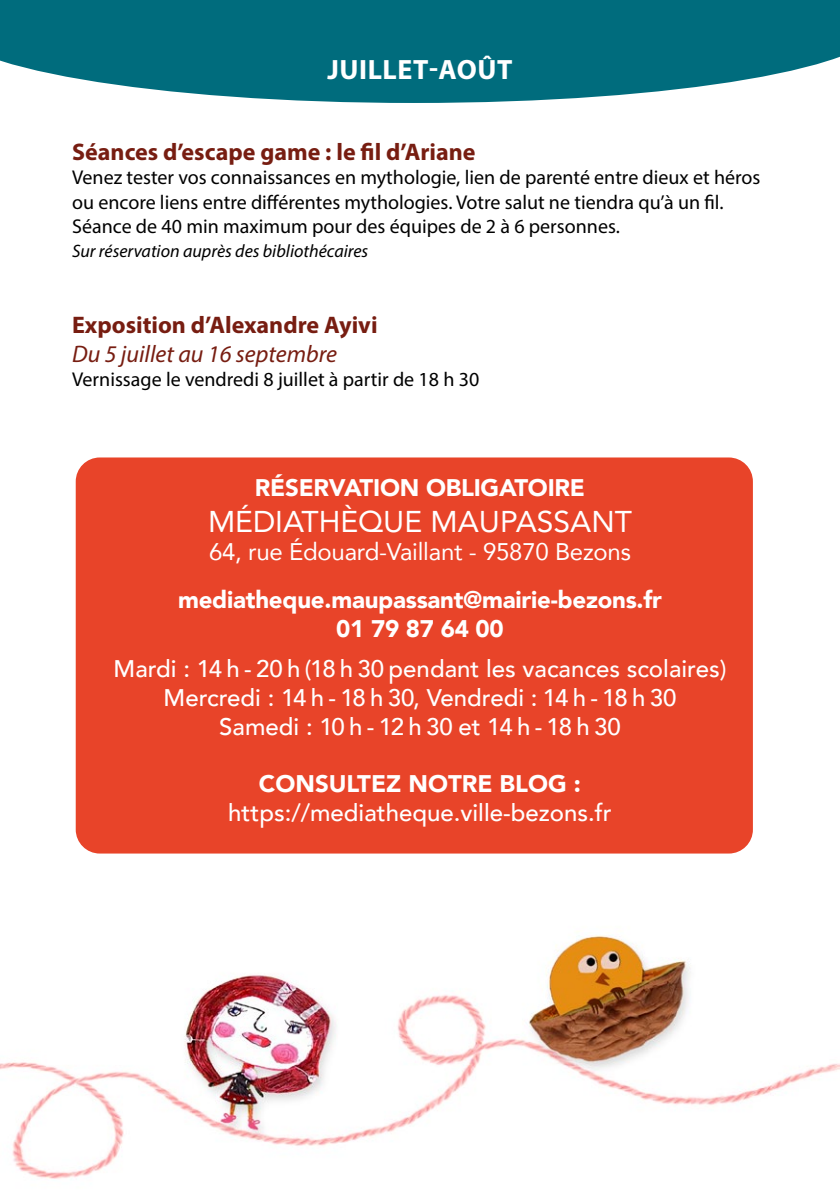
<style>
.page{position:relative;width:840px;height:1191px;background:#fff}
.page>*{position:absolute;margin:0;border:0;box-sizing:border-box;transform-origin:0 0}
.t1{font:30px "Avenir";color:#fff}
.t2{font:700 28px "Myriad Pro";letter-spacing:.02em;color:#fff}
.t3{font:500 24px/28.8px "Avenir";color:#fff;text-align:center}
.t4{font:900 24px/28.8px "Avenir";letter-spacing:-.01em;color:#fff;text-align:center}
.t5{font:700 24px "Myriad Pro";color:#771d11}
.t6{font:24px "Avenir";letter-spacing:-.01em;color:#fff}
.t7{font:italic 24px "Myriad Pro";color:#771d11}
.t8{font:20px/24px "Myriad Pro";color:#000}
.t9{font:italic 18px "Myriad Pro";color:#000}
</style>
<div class="page">
<div style="left:76px;top:457px;width:676px;height:396px;background:#e84429;border-radius:24px"></div>
<svg style="left:0;top:0;width:839px;height:103px;background:#1f7e8c"></svg>
<img style="left:0;top:931px;width:839px;height:248px">
<h2 class="t2" style="left:327px;top:51px;width:186px">JUILLET-AOÛT</h2>
<p class="t5" style="left:72px;top:137px;width:404px">Séances d’escape game : le fil d’Ariane</p>
<p class="t8" style="left:72px;top:165px;width:689px">Venez tester vos connaissances en mythologie, lien de parenté entre dieux et héros ou encore liens entre différentes mythologies. Votre salut ne tiendra qu’à un fil.<br>Séance de 40 min maximum pour des équipes de 2 à 6 personnes.</p>
<p class="t9" style="left:72px;top:239px;width:297px">Sur réservation auprès des bibliothécaires</p>
<p class="t5" style="left:72px;top:309px;width:307px">Exposition d’Alexandre Ayivi</p>
<p class="t7" style="left:72px;top:339px;width:266px">Du 5 juillet au 16 septembre</p>
<p class="t8" style="left:72px;top:367px;width:408px">Vernissage le vendredi 8 juillet à partir de 18 h 30</p>
<p class="t4" style="left:255px;top:472px;width:331px">RÉSERVATION OBLIGATOIRE</p>
<h1 class="t1" style="left:208px;top:497px;width:425px">MÉDIATHÈQUE MAUPASSANT</h1>
<p class="t6" style="left:209px;top:533px;width:423px">64, rue Édouard-Vaillant - 95870 Bezons</p>
<p class="t4" style="left:178px;top:585px;width:485px">mediatheque.maupassant@mairie-bezons.fr<br>01 79 87 64 00</p>
<p class="t3" style="left:113px;top:653px;width:614px">Mardi : 14 h - 20 h (18 h 30 pendant les vacances scolaires)<br>Mercredi : 14 h - 18 h 30, Vendredi : 14 h - 18 h 30<br>Samedi : 10 h - 12 h 30 et 14 h - 18 h 30</p>
<p class="t4" style="left:259px;top:769px;width:323px">CONSULTEZ NOTRE BLOG :</p>
<p class="t3" style="left:228px;top:797px;width:385px">https://mediatheque.ville-bezons.fr</p>
</div>
